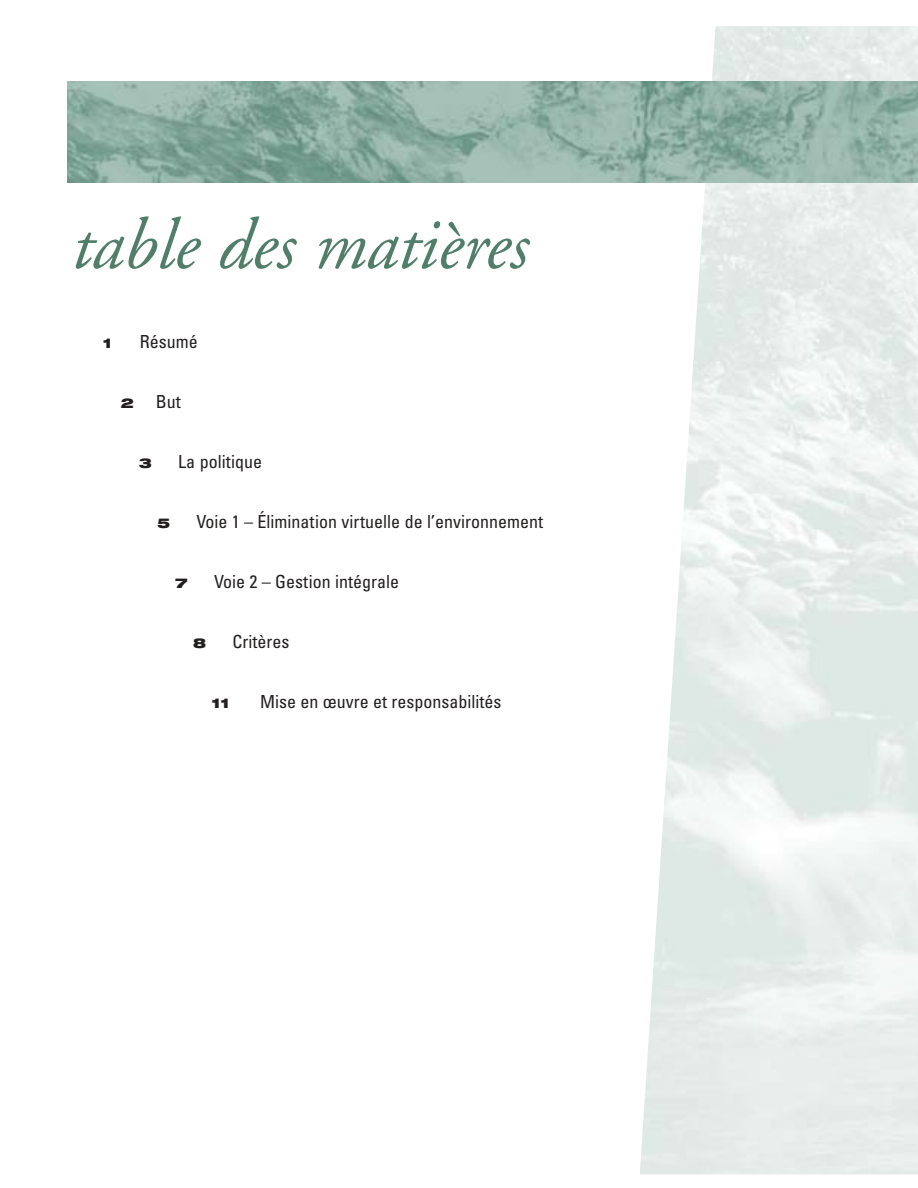
<style>
.page{position:relative;width:918px;height:1188px;background:#fff}
.page>*{position:absolute;margin:0;border:0;box-sizing:border-box;transform-origin:0 0}
.t1{font:italic 72px "Adobe Garamond";letter-spacing:-.005em;color:#517e6b}
.t2{font:condensed 18px "Univers";color:#231f1f}
.t3{font:900 expanded 13.5px "Helvetica Neue";color:#231f1f}
.s1{font-family:"Helvetica Neue";font-weight:900;font-stretch:expanded;font-size:13.5px}
</style>
<div class="page">
<img style="left:68px;top:81px;width:850px;height:102px">
<h1 class="t1" style="left:69px;top:216px;width:458px">table des matières</h1>
<p class="t3" style="left:103px;top:338px;width:10px">1</p>
<p class="t2" style="left:140px;top:335px;width:59px">Résumé</p>
<p class="t2" style="left:121px;top:395px;width:61px"><span class="s1">2</span> But</p>
<p class="t3" style="left:139px;top:458px;width:15px">3</p>
<p class="t2" style="left:178px;top:455px;width:85px">La politique</p>
<p class="t3" style="left:157px;top:518px;width:15px">5</p>
<p class="t2" style="left:196px;top:515px;width:348px">Voie 1 – Élimination virtuelle de l’environnement</p>
<p class="t3" style="left:175px;top:578px;width:14px">7</p>
<p class="t2" style="left:214px;top:575px;width:187px">Voie 2 – Gestion intégrale</p>
<p class="t3" style="left:193px;top:638px;width:15px">8</p>
<p class="t2" style="left:233px;top:635px;width:58px">Critères</p>
<p class="t3" style="left:211px;top:698px;width:19px">11</p>
<p class="t2" style="left:260px;top:695px;width:243px">Mise en œuvre et responsabilités</p>
</div>
